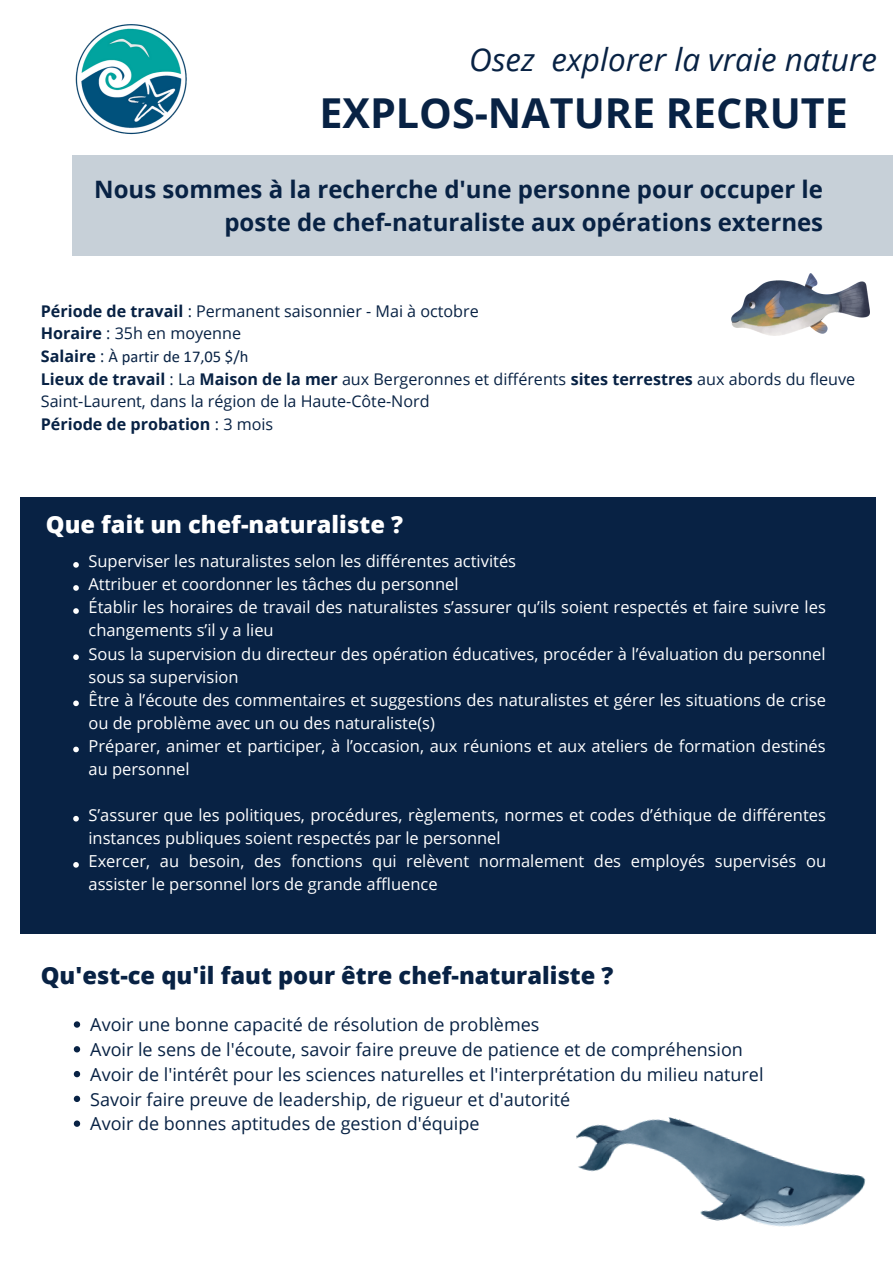
<style>
.page{position:relative;width:893px;height:1263px;background:#fff}
.page>*{position:absolute;margin:0;border:0;box-sizing:border-box;transform-origin:0 0}
.t1{font:700 41.25px "Open Sans";color:#082244}
.t2{font:italic 31.5px "Open Sans";color:#082244}
.t3{font:700 24px/33.2px "Open Sans";color:#082244;text-align:right}
.t4{font:800 23.62px "Open Sans";color:#082244}
.t5{font:800 23.62px "Open Sans";color:#fff}
.t6{font:18px/24.8px "Open Sans";color:#082244}
.t7{font:16.5px/23.1px "Open Sans";color:#fff}
.t8{font:16.5px "Calibri";color:#082244}
.t9{font:16.12px/22.5px "Open Sans";color:#082244}
.s1{font-weight:700}
.s2{font-family:"Open Sans";font-weight:700;font-size:16.12px}
.s3{font-family:"Open Sans";font-size:16.12px}
</style>
<div class="page">
<img style="left:75px;top:24px;width:112px;height:111px">
<div style="left:72px;top:155px;width:821px;height:100px;background:#c7d0d8"></div>
<div style="left:20px;top:497px;width:855px;height:437px;background:#082244"></div>
<svg style="left:73px;top:562px;width:6px;height:6px"></svg>
<svg style="left:73px;top:585px;width:6px;height:6px"></svg>
<svg style="left:73px;top:608px;width:6px;height:6px"></svg>
<svg style="left:73px;top:654px;width:6px;height:6px"></svg>
<svg style="left:73px;top:700px;width:6px;height:6px"></svg>
<svg style="left:73px;top:747px;width:6px;height:5px"></svg>
<svg style="left:73px;top:816px;width:6px;height:5px"></svg>
<svg style="left:73px;top:862px;width:6px;height:6px"></svg>
<img style="left:731px;top:273px;width:139px;height:62px">
<svg style="left:74px;top:1021px;width:6px;height:7px"></svg>
<svg style="left:74px;top:1046px;width:6px;height:6px"></svg>
<svg style="left:74px;top:1071px;width:6px;height:6px"></svg>
<svg style="left:74px;top:1096px;width:6px;height:6px"></svg>
<svg style="left:74px;top:1120px;width:6px;height:7px"></svg>
<img style="left:576px;top:1117px;width:290px;height:110px">
<h2 class="t2" style="left:469px;top:37px;width:409px">Osez explorer la vraie nature</h2>
<h1 class="t1" style="left:319px;top:84px;width:530px">EXPLOS-NATURE RECRUTE</h1>
<h3 class="t3" style="left:94px;top:172px;width:730px">Nous sommes à la recherche d'une personne pour occuper le poste de chef-naturaliste aux opérations externes</h3>
<p class="t9" style="left:41px;top:299px;width:439px"><span class="s1">Période de travail</span> : Permanent saisonnier - Mai à octobre<br><span class="s1">Horaire</span> : 35h en moyenne</p>
<p class="t8" style="left:41px;top:345px;width:209px"><span class="s2">Salaire</span> <span class="s3">:</span> À partir de 17,05 $/h</p>
<p class="t9" style="left:41px;top:367px;width:816px"><span class="s1">Lieux de travail</span> : La <span class="s1">Maison de la mer</span> aux Bergeronnes et différents <span class="s1">sites terrestres</span> aux abords du fleuve<br>Saint-Laurent, dans la région de la Haute-Côte-Nord<br><span class="s1">Période de probation</span> : 3 mois</p>
<h3 class="t5" style="left:46px;top:508px;width:359px">Que fait un chef-naturaliste ?</h3>
<p class="t7" style="left:88px;top:549px;width:739px">Superviser les naturalistes selon les différentes activités<br>Attribuer et coordonner les tâches du personnel<br>Établir les horaires de travail des naturalistes s’assurer qu’ils soient respectés et faire suivre les changements s’il y a lieu<br>Sous la supervision du directeur des opération éducatives, procéder à l’évaluation du personnel sous sa supervision<br>Être à l’écoute des commentaires et suggestions des naturalistes et gérer les situations de crise ou de problème avec un ou des naturaliste(s)<br>Préparer, animer et participer, à l’occasion, aux réunions et aux ateliers de formation destinés au personnel</p>
<p class="t7" style="left:88px;top:803px;width:739px">S’assurer que les politiques, procédures, règlements, normes et codes d’éthique de différentes instances publiques soient respectés par le personnel<br>Exercer, au besoin, des fonctions qui relèvent normalement des employés supervisés ou assister le personnel lors de grande affluence</p>
<h3 class="t4" style="left:41px;top:959px;width:574px">Qu'est-ce qu'il faut pour être chef-naturaliste ?</h3>
<p class="t6" style="left:90px;top:1012px;width:675px">Avoir une bonne capacité de résolution de problèmes<br>Avoir le sens de l'écoute, savoir faire preuve de patience et de compréhension Avoir de l'intérêt pour les sciences naturelles et l'interprétation du milieu naturel Savoir faire preuve de leadership, de rigueur et d'autorité<br>Avoir de bonnes aptitudes de gestion d'équipe</p>
</div>
